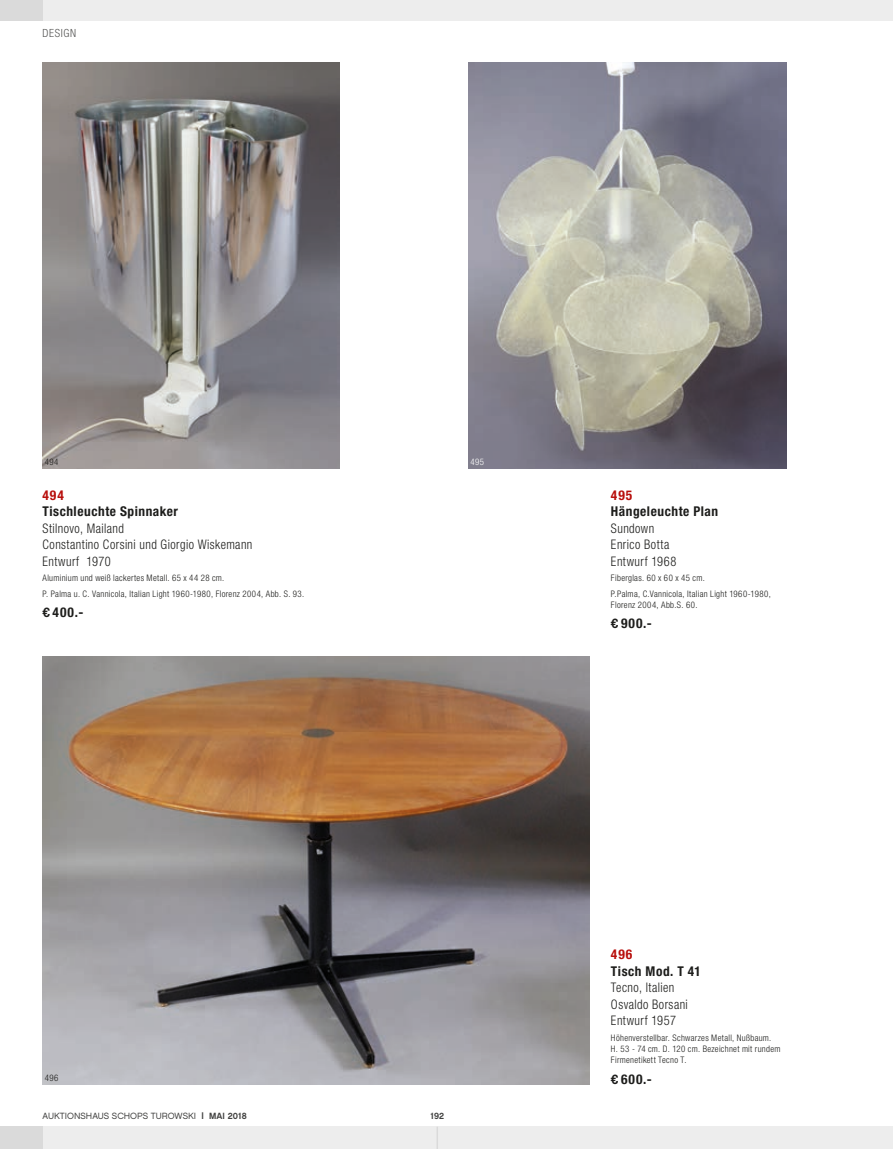
<style>
.page{position:relative;width:893px;height:1149px;background:#fff}
.page>*{position:absolute;margin:0;border:0;box-sizing:border-box;transform-origin:0 0}
.t1{font:700 condensed 13.5px "Helvetica Neue";letter-spacing:.04em;color:#1d1d1b}
.t2{font:700 condensed 13.5px "Helvetica Neue";letter-spacing:.07em;color:#b80f0c}
.t3{font:300 condensed 13.2px/16.5px "Helvetica Neue";letter-spacing:.035em;color:#1d1d1b;scale:.94 1}
.t4{font:300 condensed 11.25px "Helvetica Neue";letter-spacing:.055em;color:#575756}
.t5{font:300 condensed 9px/15.5px "Helvetica Neue";letter-spacing:.035em;color:#1d1d1b}
.t6{font:9px "Chalet London Nineteen Sixty";color:#424241}
.t7{font:9px "Chalet New York Nineteen Sixty";color:#424241}
.t8{font:300 condensed 9px "Helvetica Neue";color:#fff}
.s1{font-family:"Univers";font-stretch:normal}
.s2{font-family:"Chalet New York Nineteen Sixty"}
</style>
<div class="page">
<div style="left:0;top:0;width:893px;height:20px;background:#ededed"></div>
<div style="left:0;top:1126px;width:893px;height:22px;background:#ededed"></div>
<div style="left:0;top:0;width:43px;height:20px;background:#dadada"></div>
<div style="left:0;top:1126px;width:43px;height:22px;background:#dadada"></div>
<svg style="left:437px;top:1127px;width:1px;height:21px"></svg>
<img style="left:43px;top:63px;width:296px;height:405px">
<img style="left:468px;top:63px;width:319px;height:405px">
<img style="left:43px;top:656px;width:547px;height:427px">
<p class="t4" style="left:43px;top:27px;width:35px">DESIGN</p>
<p class="t5" style="left:45px;top:453px;width:15px">494</p>
<p class="t8" style="left:470px;top:456px;width:15px">495</p>
<h1 class="t2" style="left:43px;top:486px;width:23px">494</h1>
<h1 class="t1" style="left:43px;top:503px;width:137px">Tischleuchte Spinnaker</h1>
<h2 class="t3" style="left:43px;top:519px;width:225px">Stilnovo, Mailand<br>Constantino Corsini und Giorgio Wiskemann<br>Entwurf 1970</h2>
<p class="t5" style="left:43px;top:570px;width:263px">Aluminium und weiß lackertes Metall. 65 x 44 28 cm.<br>P. Palma u. C. Vannicola, Italian Light 1960-1980, Florenz 2004, Abb. S. 93.</p>
<h1 class="t1" style="left:43px;top:604px;width:42px"><span class="s1">€</span> 400.-</h1>
<h1 class="t2" style="left:611px;top:486px;width:23px">495</h1>
<h1 class="t1" style="left:611px;top:503px;width:109px">Hängeleuchte Plan</h1>
<h2 class="t3" style="left:611px;top:519px;width:71px">Sundown<br>Enrico Botta<br>Entwurf 1968</h2>
<p class="t5" style="left:611px;top:570px;width:161px">Fiberglas. 60 x 60 x 45 cm.<br>P.Palma, C.Vannicola, Italian Light 1960-1980,</p>
<p class="t5" style="left:611px;top:596px;width:88px">Florenz 2004, Abb.S. 60.</p>
<h1 class="t1" style="left:611px;top:615px;width:42px"><span class="s1">€</span> 900.-</h1>
<p class="t5" style="left:45px;top:1069px;width:15px">496</p>
<p class="t6" style="left:43px;top:1109px;width:206px">AUKTIONSHAUS SCHOPS TUROWSKI <span class="s2">| MAI 2018</span></p>
<p class="t7" style="left:430px;top:1109px;width:15px">192</p>
<h1 class="t2" style="left:611px;top:946px;width:23px">496</h1>
<h1 class="t1" style="left:611px;top:962px;width:91px">Tisch Mod. T 41</h1>
<h2 class="t3" style="left:611px;top:978px;width:83px">Tecno, Italien<br>Osvaldo Borsani<br>Entwurf 1957</h2>
<p class="t5" style="left:611px;top:1031px;width:171px;line-height:11.2px">Höhenverstellbar. Schwarzes Metall, Nußbaum.<br>H. 53 - 74 cm. D. 120 cm. Bezeichnet mit rundem<br>Firmenetikett Tecno T.</p>
<h1 class="t1" style="left:611px;top:1070px;width:42px"><span class="s1">€</span> 600.-</h1>
</div>
